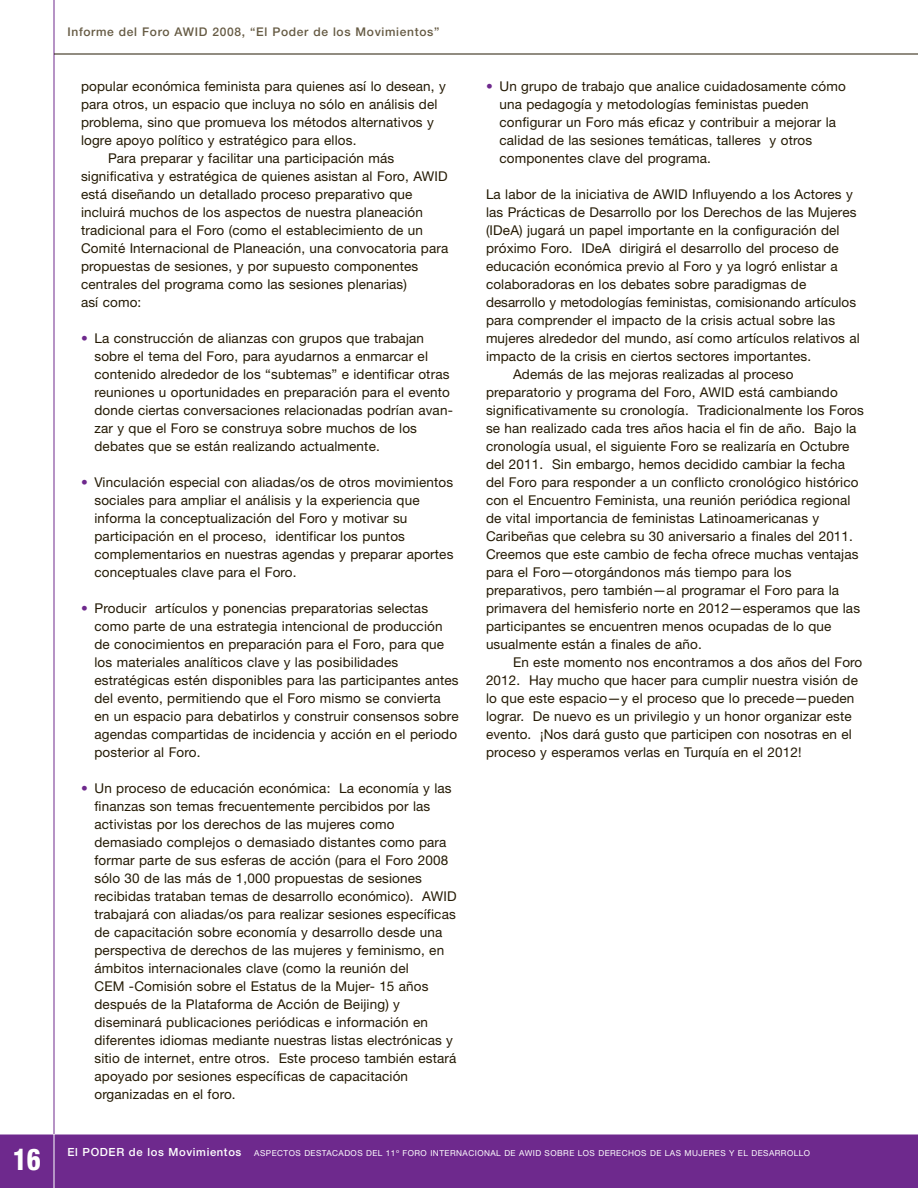
<style>
.page{position:relative;width:918px;height:1188px;background:#fff}
.page>*{position:absolute;margin:0;border:0;box-sizing:border-box;transform-origin:0 0}
.t1{font:800 condensed 30px "Helvetica Neue";color:#fff;scale:.9 1}
.t2{font:13.5px/18px "Helvetica Neue";letter-spacing:.01em;color:#241a04}
.t3{font:500 12px "Helvetica Neue";letter-spacing:.055em;color:#665b44}
.t4{font:8.25px "Helvetica Neue";letter-spacing:.055em;color:#fff}
.s1{font-weight:700;color:#6e298d}
.s2{font-weight:500;font-size:11.25px}
</style>
<div class="page">
<div style="left:0;top:1134px;width:918px;height:54px;background:#6e298d"></div>
<hr style="left:0;top:1134px;width:918px;height:1px;background:#fff">
<hr style="left:54px;top:1134px;width:1px;height:54px;background:#fff">
<hr style="left:54px;top:0;width:1px;height:1134px;background:#6e298d">
<hr style="left:54px;top:54px;width:864px;height:1px;background:#241a04">
<h1 class="t1" style="left:13px;top:1149px;width:33px">16</h1>
<p class="t3" style="left:68px;top:27px;width:373px">Informe del Foro AWID 2008, “El Poder de los Movimientos”</p>
<p class="t2" style="left:81px;top:78px;width:366px">popular económica feminista para quienes así lo desean, y</p>
<p class="t2" style="left:81px;top:96px;width:358px">para otros, un espacio que incluya no sólo en análisis del</p>
<p class="t2" style="left:81px;top:114px;width:354px">problema, sino que promueva los métodos alternativos y</p>
<p class="t2" style="left:81px;top:132px;width:277px">logre apoyo político y estratégico para ellos.</p>
<p class="t2" style="left:108px;top:150px;width:288px">Para preparar y facilitar una participación más</p>
<p class="t2" style="left:81px;top:168px;width:368px">significativa y estratégica de quienes asistan al Foro, AWID</p>
<p class="t2" style="left:81px;top:186px;width:333px">está diseñando un detallado proceso preparativo que</p>
<p class="t2" style="left:81px;top:204px;width:343px">incluirá muchos de los aspectos de nuestra planeación</p>
<p class="t2" style="left:81px;top:222px;width:344px">tradicional para el Foro (como el establecimiento de un</p>
<p class="t2" style="left:81px;top:240px;width:369px">Comité Internacional de Planeación, una convocatoria para</p>
<p class="t2" style="left:81px;top:258px;width:339px">propuestas de sesiones, y por supuesto componentes</p>
<p class="t2" style="left:81px;top:276px;width:327px">centrales del programa como las sesiones plenarias)</p>
<p class="t2" style="left:81px;top:294px;width:62px">así como:</p>
<p class="t2" style="left:94px;top:330px;width:360px;text-indent:-14px"><span class="s1">•</span> La construcción de alianzas con grupos que trabajan sobre el tema del Foro, para ayudarnos a enmarcar el contenido alrededor de los “subtemas” e identificar otras reuniones u oportunidades en preparación para el evento donde ciertas conversaciones relacionadas podrían avan&shy;zar y que el Foro se construya sobre muchos de los debates que se están realizando actualmente.</p>
<p class="t2" style="left:94px;top:474px;width:360px;text-indent:-14px"><span class="s1">•</span> Vinculación especial con aliadas/os de otros movimientos sociales para ampliar el análisis y la experiencia que informa la conceptualización del Foro y motivar su participación en el proceso, identificar los puntos complementarios en nuestras agendas y preparar aportes conceptuales clave para el Foro.</p>
<p class="t2" style="left:94px;top:600px;width:366px;text-indent:-14px"><span class="s1">•</span> Producir artículos y ponencias preparatorias selectas como parte de una estrategia intencional de producción de conocimientos en preparación para el Foro, para que los materiales analíticos clave y las posibilidades estratégicas estén disponibles para las participantes antes del evento, permitiendo que el Foro mismo se convierta en un espacio para debatirlos y construir consensos sobre agendas compartidas de incidencia y acción en el periodo posterior al Foro.</p>
<p class="t2" style="left:94px;top:780px;width:364px;text-indent:-14px"><span class="s1">•</span> Un proceso de educación económica: La economía y las finanzas son temas frecuentemente percibidos por las activistas por los derechos de las mujeres como demasiado complejos o demasiado distantes como para formar parte de sus esferas de acción (para el Foro 2008 sólo 30 de las más de 1,000 propuestas de sesiones recibidas trataban temas de desarrollo económico). AWID trabajará con aliadas/os para realizar sesiones específicas de capacitación sobre economía y desarrollo desde una perspectiva de derechos de las mujeres y feminismo, en ámbitos internacionales clave (como la reunión del<br>CEM -Comisión sobre el Estatus de la Mujer- 15 años después de la Plataforma de Acción de Beijing) y diseminará publicaciones periódicas e información en diferentes idiomas mediante nuestras listas electrónicas y sitio de internet, entre otros. Este proceso también estará apoyado por sesiones específicas de capacitación organizadas en el foro.</p>
<p class="t2" style="left:500px;top:78px;width:348px;text-indent:-14px"><span class="s1">•</span> Un grupo de trabajo que analice cuidadosamente cómo una pedagogía y metodologías feministas pueden configurar un Foro más eficaz y contribuir a mejorar la calidad de las sesiones temáticas, talleres y otros componentes clave del programa.</p>
<p class="t2" style="left:486px;top:186px;width:368px">La labor de la iniciativa de AWID Influyendo a los Actores y</p>
<p class="t2" style="left:486px;top:204px;width:372px">las Prácticas de Desarrollo por los Derechos de las Mujeres</p>
<p class="t2" style="left:486px;top:222px;width:355px">(IDeA) jugará un papel importante en la configuración del</p>
<p class="t2" style="left:486px;top:240px;width:354px">próximo Foro. IDeA dirigirá el desarrollo del proceso de</p>
<p class="t2" style="left:486px;top:258px;width:353px">educación económica previo al Foro y ya logró enlistar a</p>
<p class="t2" style="left:486px;top:276px;width:322px">colaboradoras en los debates sobre paradigmas de</p>
<p class="t2" style="left:486px;top:294px;width:372px">desarrollo y metodologías feministas, comisionando artículos</p>
<p class="t2" style="left:486px;top:312px;width:351px">para comprender el impacto de la crisis actual sobre las</p>
<p class="t2" style="left:486px;top:330px;width:375px">mujeres alrededor del mundo, así como artículos relativos al</p>
<p class="t2" style="left:486px;top:348px;width:327px">impacto de la crisis en ciertos sectores importantes.</p>
<p class="t2" style="left:513px;top:366px;width:282px">Además de las mejoras realizadas al proceso</p>
<p class="t2" style="left:486px;top:384px;width:353px">preparatorio y programa del Foro, AWID está cambiando</p>
<p class="t2" style="left:486px;top:402px;width:379px">significativamente su cronología. Tradicionalmente los Foros</p>
<p class="t2" style="left:486px;top:420px;width:372px">se han realizado cada tres años hacia el fin de año. Bajo la</p>
<p class="t2" style="left:486px;top:438px;width:365px">cronología usual, el siguiente Foro se realizaría en Octubre</p>
<p class="t2" style="left:486px;top:456px;width:361px">del 2011. Sin embargo, hemos decidido cambiar la fecha</p>
<p class="t2" style="left:486px;top:474px;width:374px">del Foro para responder a un conflicto cronológico histórico</p>
<p class="t2" style="left:486px;top:492px;width:366px">con el Encuentro Feminista, una reunión periódica regional</p>
<p class="t2" style="left:486px;top:510px;width:335px">de vital importancia de feministas Latinoamericanas y</p>
<p class="t2" style="left:486px;top:528px;width:369px">Caribeñas que celebra su 30 aniversario a finales del 2011.</p>
<p class="t2" style="left:486px;top:546px;width:374px">Creemos que este cambio de fecha ofrece muchas ventajas</p>
<p class="t2" style="left:486px;top:564px;width:307px">para el Foro—otorgándonos más tiempo para los</p>
<p class="t2" style="left:486px;top:582px;width:355px">preparativos, pero también—al programar el Foro para la</p>
<p class="t2" style="left:486px;top:600px;width:376px">primavera del hemisferio norte en 2012—esperamos que las</p>
<p class="t2" style="left:486px;top:618px;width:347px">participantes se encuentren menos ocupadas de lo que</p>
<p class="t2" style="left:486px;top:636px;width:217px">usualmente están a finales de año.</p>
<p class="t2" style="left:513px;top:654px;width:351px">En este momento nos encontramos a dos años del Foro</p>
<p class="t2" style="left:486px;top:672px;width:373px">2012. Hay mucho que hacer para cumplir nuestra visión de</p>
<p class="t2" style="left:486px;top:690px;width:370px">lo que este espacio—y el proceso que lo precede—pueden</p>
<p class="t2" style="left:486px;top:708px;width:367px">lograr. De nuevo es un privilegio y un honor organizar este</p>
<p class="t2" style="left:486px;top:726px;width:367px">evento. ¡Nos dará gusto que participen con nosotras en el</p>
<p class="t2" style="left:486px;top:744px;width:317px">proceso y esperamos verlas en Turquía en el 2012!</p>
<p class="t4" style="left:68px;top:1150px;width:744px"><span class="s2">El PODER de los Movimientos</span> ASPECTOS DESTACADOS DEL 11º FORO INTERNACIONAL DE AWID SOBRE LOS DERECHOS DE LAS MUJERES Y EL DESARROLLO</p>
</div>
